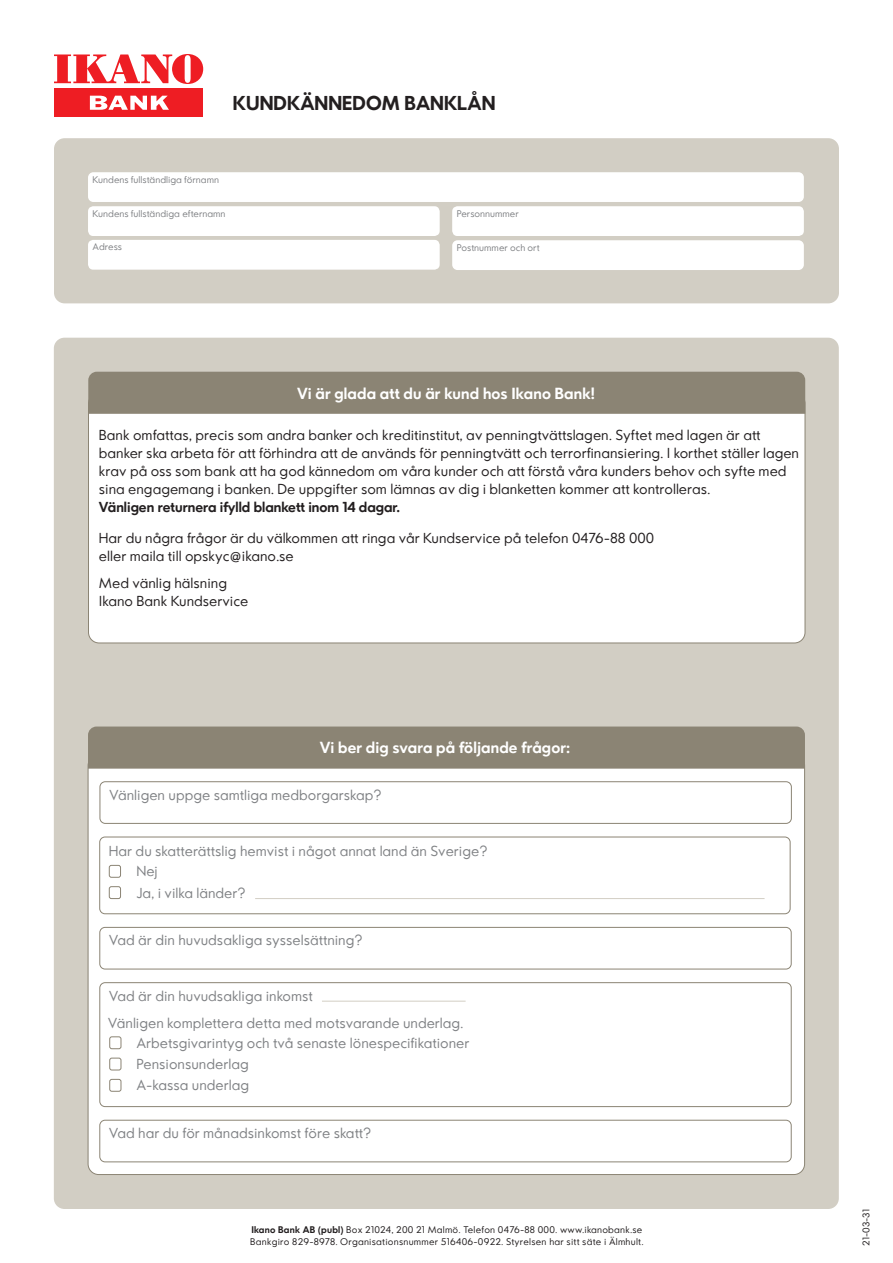
<style>
.page{position:relative;width:893px;height:1263px;background:#fff}
.page>*{position:absolute;margin:0;border:0;box-sizing:border-box;transform-origin:0 0}
.t1{font:700 18.75px "Ikano Sans TT";color:#231f20}
.t2{font:700 15px "Ikano Sans TT";letter-spacing:.01em;color:#fff}
.t3{font:300 13.5px/18px "Ikano Sans";color:#231f20}
.t4{font:300 13.5px/27px "Ikano Sans";color:#808285}
.t5{font:700 13.5px "Ikano Sans TT";color:#231f20}
.t6{font:300 9px "Ikano Sans";letter-spacing:.025em;color:#231f20}
.t7{font:300 9px "Ikano Sans";color:#808285}
.s1{font-family:"Ikano Sans TT";font-weight:700}
</style>
<div class="page">
<div style="left:54px;top:338px;width:785px;height:871px;background:#d2cec4;border-radius:11px"></div>
<div style="left:88px;top:755px;width:717px;height:419px;background:#fff;border-radius:11px"></div>
<div style="left:88px;top:726px;width:717px;height:43px;background:#8b8474"></div>
<div style="left:54px;top:138px;width:785px;height:165px;background:#d2cec4;border-radius:11px"></div>
<div style="left:88px;top:393px;width:717px;height:250px;background:#fff;border-radius:11px"></div>
<div style="left:88px;top:372px;width:717px;height:42px;background:#8b8474"></div>
<div style="left:88px;top:240px;width:352px;height:30px;background:#fff;border-radius:5px"></div>
<div style="left:88px;top:172px;width:716px;height:30px;background:#fff;border-radius:5px"></div>
<div style="left:452px;top:240px;width:352px;height:30px;background:#fff;border-radius:5px"></div>
<div style="left:88px;top:206px;width:352px;height:30px;background:#fff;border-radius:5px"></div>
<div style="left:452px;top:206px;width:352px;height:30px;background:#fff;border-radius:5px"></div>
<div style="left:99px;top:836px;width:691px;height:78px;border:1px solid #8b8474;border-radius:5px"></div>
<div style="left:100px;top:781px;width:692px;height:43px;border:1px solid #8b8474;border-radius:5px"></div>
<div style="left:99px;top:927px;width:693px;height:42px;border:1px solid #8b8474;border-radius:5px"></div>
<div style="left:99px;top:982px;width:693px;height:125px;border:1px solid #8b8474;border-radius:5px"></div>
<div style="left:109px;top:1036px;width:12px;height:13px;border:1px solid #8b8474;border-radius:2px"></div>
<div style="left:109px;top:1079px;width:12px;height:13px;border:1px solid #8b8474;border-radius:2px"></div>
<div style="left:109px;top:1058px;width:12px;height:12px;border:1px solid #8b8474;border-radius:2px"></div>
<hr style="left:322px;top:1001px;width:144px;height:1px;background:#d2cec4">
<div style="left:99px;top:1120px;width:693px;height:42px;border:1px solid #8b8474;border-radius:5px"></div>
<div style="left:109px;top:865px;width:12px;height:13px;border:1px solid #8b8474;border-radius:2px"></div>
<div style="left:109px;top:886px;width:12px;height:13px;border:1px solid #8b8474;border-radius:2px"></div>
<hr style="left:255px;top:898px;width:510px;height:1px;background:#d2cec4">
<div style="left:54px;top:88px;width:149px;height:29px;background:#ee1d23"></div>
<svg style="left:90px;top:96px;width:79px;height:14px"></svg>
<svg style="left:54px;top:54px;width:149px;height:30px"></svg>
<p class="t1" style="left:233px;top:91px;width:264px">KUNDKÄNNEDOM BANKLÅN</p>
<p class="t7" style="left:93px;top:174px;width:128px">Kundens fullständliga förnamn</p>
<p class="t7" style="left:93px;top:208px;width:135px">Kundens fullständiga efternamn</p>
<p class="t7" style="left:457px;top:208px;width:64px">Personnummer</p>
<p class="t7" style="left:93px;top:241px;width:31px">Adress</p>
<p class="t7" style="left:457px;top:242px;width:84px">Postnummer och ort</p>
<p class="t2" style="left:297px;top:383px;width:299px">Vi är glada att du är kund hos Ikano Bank!</p>
<p class="t3" style="left:99px;top:425px;width:702px">Bank omfattas, precis som andra banker och kreditinstitut, av penningtvättslagen. Syftet med lagen är att banker ska arbeta för att förhindra att de används för penningtvätt och terrorfinansiering. I korthet ställer lagen krav på oss som bank att ha god kännedom om våra kunder och att förstå våra kunders behov och syfte med sina engagemang i banken. De uppgifter som lämnas av dig i blanketten kommer att kontrolleras.</p>
<p class="t5" style="left:99px;top:498px;width:303px">Vänligen returnera ifylld blankett inom 14 dagar.</p>
<p class="t3" style="left:99px;top:529px;width:557px">Har du några frågor är du välkommen att ringa vår Kundservice på telefon 0476-88 000 eller maila till opskyc@ikano.se</p>
<p class="t3" style="left:99px;top:574px;width:130px">Med vänlig hälsning</p>
<p class="t3" style="left:99px;top:592px;width:151px">Ikano Bank Kundservice</p>
<p class="t2" style="left:320px;top:738px;width:252px">Vi ber dig svara på följande frågor:</p>
<p class="t4" style="left:109px;top:781px;width:274px">Vänligen uppge samtliga medborgarskap?</p>
<p class="t4" style="left:109px;top:837px;width:380px">Har du skatterättslig hemvist i något annat land än Sverige?</p>
<p class="t4" style="left:136px;top:858px;width:23px">Nej</p>
<p class="t4" style="left:136px;top:879px;width:111px">Ja, i vilka länder?</p>
<p class="t4" style="left:109px;top:927px;width:255px">Vad är din huvudsakliga sysselsättning?</p>
<p class="t4" style="left:108px;top:982px;width:357px">Vad är din huvudsakliga inkomst<br>Vänligen komplettera detta med motsvarande underlag.</p>
<p class="t4" style="left:136px;top:1029px;width:335px">Arbetsgivarintyg och två senaste lönespecifikationer</p>
<p class="t4" style="left:136px;top:1072px;width:114px">A-kassa underlag</p>
<p class="t4" style="left:136px;top:1050px;width:114px">Pensionsunderlag</p>
<p class="t4" style="left:109px;top:1119px;width:264px">Vad har du för månadsinkomst före skatt?</p>
<p class="t6" style="left:251px;top:1224px;width:393px"><span class="s1">Ikano Bank AB (publ)</span> Box 21024, 200 21 Malmö. Telefon 0476-88 000. www.ikanobank.se</p>
<p class="t6" style="left:250px;top:1236px;width:395px">Bankgiro 829-8978. Organisationsnummer 516406-0922. Styrelsen har sitt säte i Älmhult.</p>
<p class="t6" style="left:860px;top:1246px;width:38px;rotate:-90deg">21-03-31</p>
</div>
